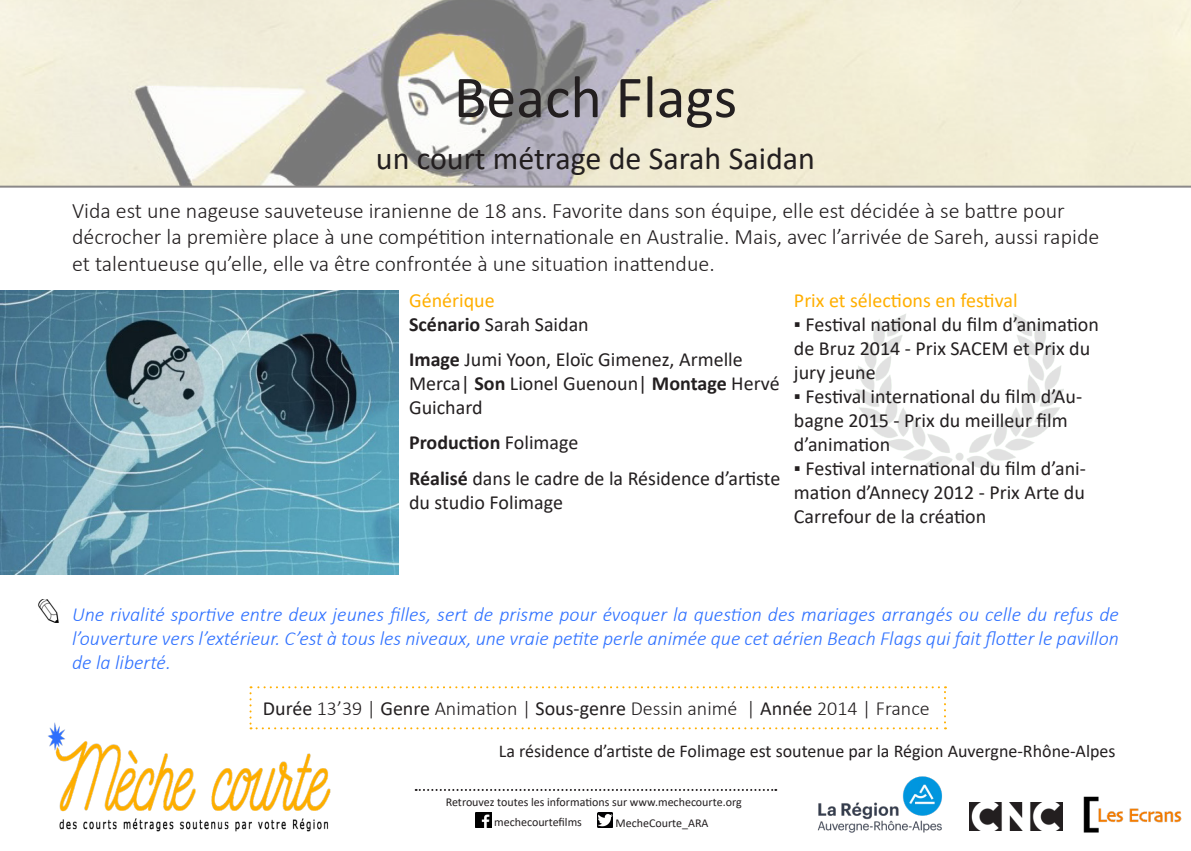
<style>
.page{position:relative;width:1191px;height:851px;background:#fff}
.page>*{position:absolute;margin:0;border:0;box-sizing:border-box;transform-origin:0 0}
.Titre{font:60px "Calibri";color:#231f20}
.Sous_titre{font:32px "Calibri";color:#231f20}
.t1{font:300 22px/26.4px "Calibri";color:#231f20}
.Avis{font:italic 300 20px/24px "Calibri";color:#2f71ff;text-align:justify}
.Texte{font:20px/24px "Calibri";color:#231f20}
.Générique{font:20px/24px "Calibri";color:#231f20}
.Texte-2{font:300 20px "Calibri";color:#231f20}
.Texte-3{font:20px "Calibri";color:#ffaf00}
.Générique-2{font:700 20px "Calibri";color:#231f20}
.Texte-4{font:18px "Calibri";color:#231f20}
.Actualités{font:12px "Calibri";color:#231f20}
.Générique-3{font:12px "Calibri";color:#231f20}
.s1{color:#ffaf00}
.s2{font-weight:700}
.s3{font-weight:400}
</style>
<div class="page">
<img style="left:818px;top:776px;width:124px;height:57px">
<img style="left:970px;top:802px;width:92px;height:28px">
<img style="left:1083px;top:796px;width:99px;height:37px">
<svg style="left:0;top:0;width:1191px;height:188px;background:#e1ddcc"></svg>
<img style="left:48px;top:722px;width:333px;height:110px">
<img style="left:0;top:291px;width:398px;height:283px">
<img style="left:855px;top:313px;width:209px;height:154px">
<img style="left:38px;top:599px;width:21px;height:23px">
<svg style="left:249px;top:686px;width:697px;height:43px"></svg>
<svg style="left:416px;top:789px;width:360px;height:1px"></svg>
<img style="left:476px;top:812px;width:15px;height:15px">
<img style="left:597px;top:812px;width:15px;height:15px">
<p class="Titre" style="left:454px;top:55px;width:285px">Beach Flags</p>
<p class="Sous_titre" style="left:376px;top:136px;width:440px">un court métrage de Sarah Saidan</p>
<p class="t1" style="left:72px;top:197px;width:1028px">Vida est une nageuse sauveteuse iranienne de 18 ans. Favorite dans son équipe, elle est décidée à se battre pour décrocher la première place à une compétition internationale en Australie. Mais, avec l’arrivée de Sareh, aussi rapide et talentueuse qu’elle, elle va être confrontée à une situation inattendue.</p>
<p class="Générique" style="left:409px;top:287px;width:181px"><span class="s1">Générique<br></span><span class="s2">Scénario</span> Sarah Saidan</p>
<p class="Générique" style="left:409px;top:347px;width:372px"><span class="s2">Image</span> Jumi Yoon, Eloïc Gimenez, Armelle<br>Merca| <span class="s2">Son</span> Lionel Guenoun| <span class="s2">Montage</span> Hervé<br>Guichard</p>
<p class="Générique-2" style="left:409px;top:428px;width:171px">Production <span class="s3">Folimage</span></p>
<p class="Générique" style="left:409px;top:465px;width:373px"><span class="s2">Réalisé</span> dans le cadre de la Résidence d’artiste du studio Folimage</p>
<p class="Texte-3" style="left:794px;top:286px;width:225px">Prix et sélections en festival</p>
<p class="Texte" style="left:794px;top:311px;width:306px">▪ Festival national du film d’animation de Bruz 2014 - Prix SACEM et Prix du jury jeune</p>
<p class="Texte" style="left:794px;top:383px;width:290px">▪ Festival international du film d’Au&shy;bagne 2015 - Prix du meilleur film d’animation</p>
<p class="Texte" style="left:794px;top:455px;width:293px;text-align:justify">▪ Festival international du film d’ani&shy;mation d’Annecy 2012 - Prix Arte du Carrefour de la création</p>
<p class="Avis" style="left:72px;top:602px;width:1048px">Une rivalité sportive entre deux jeunes filles, sert de prisme pour évoquer la question des mariages arrangés ou celle du refus de l’ouverture vers l’extérieur. C’est à tous les niveaux, une vraie petite perle animée que cet aérien Beach Flags qui fait flotter le pavillon de la liberté.</p>
<p class="Texte-2" style="left:263px;top:696px;width:668px"><span class="s3">Durée</span> 13’39 | <span class="s3">Genre</span> Animation | <span class="s3">Sous-genre</span> Dessin animé | <span class="s3">Année</span> 2014 | France</p>
<p class="Texte-4" style="left:499px;top:738px;width:618px">La résidence d’artiste de Folimage est soutenue par la Région Auvergne-Rhône-Alpes</p>
<p class="Actualités" style="left:446px;top:793px;width:297px">Retrouvez toutes les informations sur www.mechecourte.org</p>
<p class="Générique-3" style="left:494px;top:813px;width:89px">mechecourtefilms</p>
<p class="Générique-3" style="left:615px;top:814px;width:95px">MecheCourte_ARA</p>
</div>
